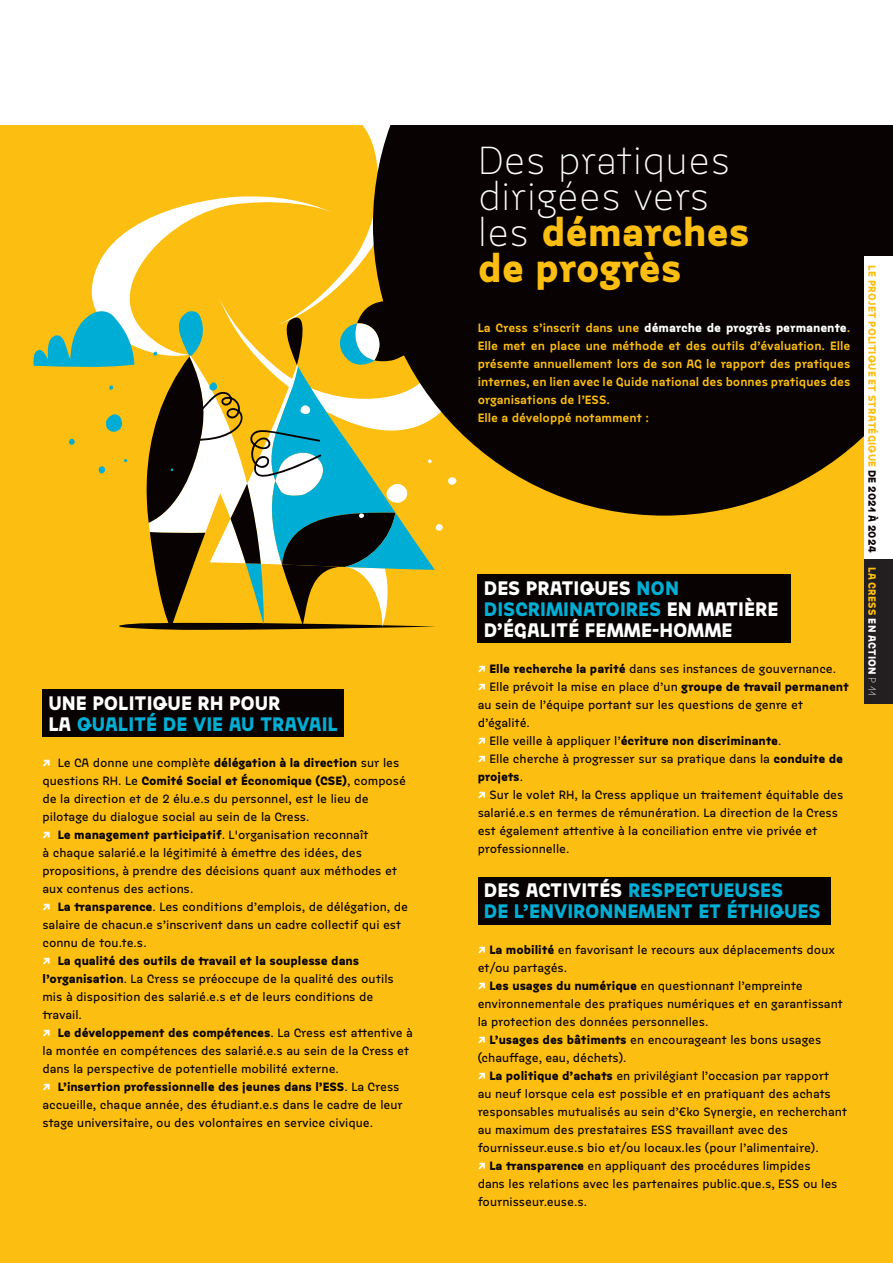
<style>
.page{position:relative;width:893px;height:1263px;background:#fdbe12}
.page>*{position:absolute;margin:0;border:0;box-sizing:border-box;transform-origin:0 0}
.t1{font:300 39px/36px "Jaroslav";color:#fff}
.t2{font:700 19.5px/21px "Jaroslav";color:#00add4}
.t3{font:700 19.5px/21px "Jaroslav";color:#fff}
.t4{font:500 12px/18px "Jaroslav";color:#080302}
.t5{font:600 12px/18px "Jaroslav";color:#fdbe12}
.t6{font:700 10.5px "Jaroslav";letter-spacing:.015em;color:#fdbe12}
.t7{font:700 10.5px "Jaroslav";letter-spacing:.02em;color:#fff}
.s1{color:#fff}
.s2{font-weight:700;color:#fff}
.s3{font-weight:700}
.s4{font-weight:700;color:#fdbe12}
.s5{color:#00add4}
.s6{color:#080302}
.s7{color:#fdbe12}
.s8{font-weight:300}
</style>
<div class="page">
<div style="left:474px;top:124px;width:419px;height:392px;background:#080302"></div>
<div style="left:0;top:0;width:893px;height:124px;background:#fff"></div>
<div style="left:43px;top:689px;width:301px;height:48px;background:#080302"></div>
<div style="left:478px;top:574px;width:313px;height:69px;background:#080302"></div>
<div style="left:478px;top:877px;width:353px;height:47px;background:#080302"></div>
<div style="left:864px;top:257px;width:29px;height:302px;background:#fff"></div>
<svg style="left:33px;top:124px;width:441px;height:506px"></svg>
<div style="left:864px;top:559px;width:29px;height:145px;background:#231f20"></div>
<h2 class="t2" style="left:49px;top:692px;width:291px"><span class="s1">UNE POLITIQUE RH POUR<br>LA</span> QUALITÉ DE VIE AU TRAVAIL</h2>
<p class="t4" style="left:43px;top:754px;width:372px"><span class="s2">↗</span> Le CA donne une complète <span class="s3">délégation à la direction</span> sur les questions RH. Le <span class="s3">Comité Social et Économique (CSE)</span>, composé de la direction et de 2 élu.e.s du personnel, est le lieu de pilotage du dialogue social au sein de la Cress.<br><span class="s2">↗</span> <span class="s3">Le management participatif</span>. L'organisation reconnaît<br>à chaque salarié.e la légitimité à émettre des idées, des propositions, à prendre des décisions quant aux méthodes et aux contenus des actions.<br><span class="s2">↗</span> <span class="s3">La transparence</span>. Les conditions d’emplois, de délégation, de salaire de chacun.e s’inscrivent dans un cadre collectif qui est connu de tou.te.s.<br><span class="s2">↗</span> <span class="s3">La qualité des outils de travail et la souplesse dans l’organisation</span>. La Cress se préoccupe de la qualité des outils mis à disposition des salarié.e.s et de leurs conditions de travail.<br><span class="s2">↗</span> <span class="s3">Le développement des compétences</span>. La Cress est attentive à la montée en compétences des salarié.e.s au sein de la Cress et dans la perspective de potentielle mobilité externe.<br><span class="s2">↗</span> <span class="s3">L’insertion professionnelle des jeunes dans l’ESS</span>. La Cress accueille, chaque année, des étudiant.e.s dans le cadre de leur stage universitaire, ou des volontaires en service civique.</p>
<h1 class="t1" style="left:478px;top:143px;width:274px">Des pratiques dirigées vers les <span class="s4">démarches de progrès</span></h1>
<p class="t5" style="left:478px;top:318px;width:374px">La Cress s’inscrit dans une <span class="s2">démarche de progrès permanente</span>.<br>Elle met en place une méthode et des outils d’évaluation. Elle présente annuellement lors de son AG le rapport des pratiques internes, en lien avec le Guide national des bonnes pratiques des organisations de l’ESS.<br>Elle a développé notamment :</p>
<h2 class="t3" style="left:484px;top:577px;width:296px">DES PRATIQUES <span class="s5">NON<br>DISCRIMINATOIRES</span> EN MATIÈRE<br>D’ÉGALITÉ FEMME-HOMME</h2>
<p class="t4" style="left:478px;top:659px;width:373px"><span class="s2">↗</span> <span class="s3">Elle recherche la parité</span> dans ses instances de gouvernance.<br><span class="s2">↗</span> Elle prévoit la mise en place d’un <span class="s3">groupe de travail permanent </span>au sein de l’équipe portant sur les questions de genre et d’égalité.<br><span class="s2">↗</span> Elle veille à appliquer l’<span class="s3">écriture non discriminante</span>.<br><span class="s2">↗</span> Elle cherche à progresser sur sa pratique dans la <span class="s3">conduite de projets</span>.<br><span class="s2">↗</span> Sur le volet RH, la Cress applique un traitement équitable des salarié.e.s en termes de rémunération. La direction de la Cress est également attentive à la conciliation entre vie privée et professionnelle.</p>
<h2 class="t2" style="left:484px;top:879px;width:339px"><span class="s1">DES ACTIVITÉS</span> RESPECTUEUSES<br>DE L’ENVIRONNEMENT ET ÉTHIQUES</h2>
<p class="t4" style="left:478px;top:941px;width:371px"><span class="s2">↗</span> <span class="s3">La mobilité</span> en favorisant le recours aux déplacements doux et/ou partagés.<br><span class="s2">↗</span> <span class="s3">Les usages du numérique</span> en questionnant l’empreinte environnementale des pratiques numériques et en garantissant la protection des données personnelles.<br><span class="s2">↗</span> <span class="s3">L’usages des bâtiments</span> en encourageant les bons usages (chauffage, eau, déchets).<br><span class="s2">↗</span> <span class="s3">La politique d’achats</span> en privilégiant l’occasion par rapport<br>au neuf lorsque cela est possible et en pratiquant des achats responsables mutualisés au sein d’€ko Synergie, en recherchant au maximum des prestataires ESS travaillant avec des fournisseur.euse.s bio et/ou locaux.les (pour l’alimentaire).<br><span class="s2">↗</span> <span class="s3">La transparence</span> en appliquant des procédures limpides<br>dans les relations avec les partenaires public.que.s, ESS ou les fournisseur.euse.s.</p>
<p class="t6" style="left:879px;top:265px;width:288px;rotate:90deg">LE PROJET POLITIQUE ET STRATÉGIQUE <span class="s6">DE 2021 À 2024</span></p>
<p class="t7" style="left:879px;top:567px;width:131px;rotate:90deg"><span class="s7">LA CRESS</span> EN ACTION <span class="s8">P 11</span></p>
</div>
